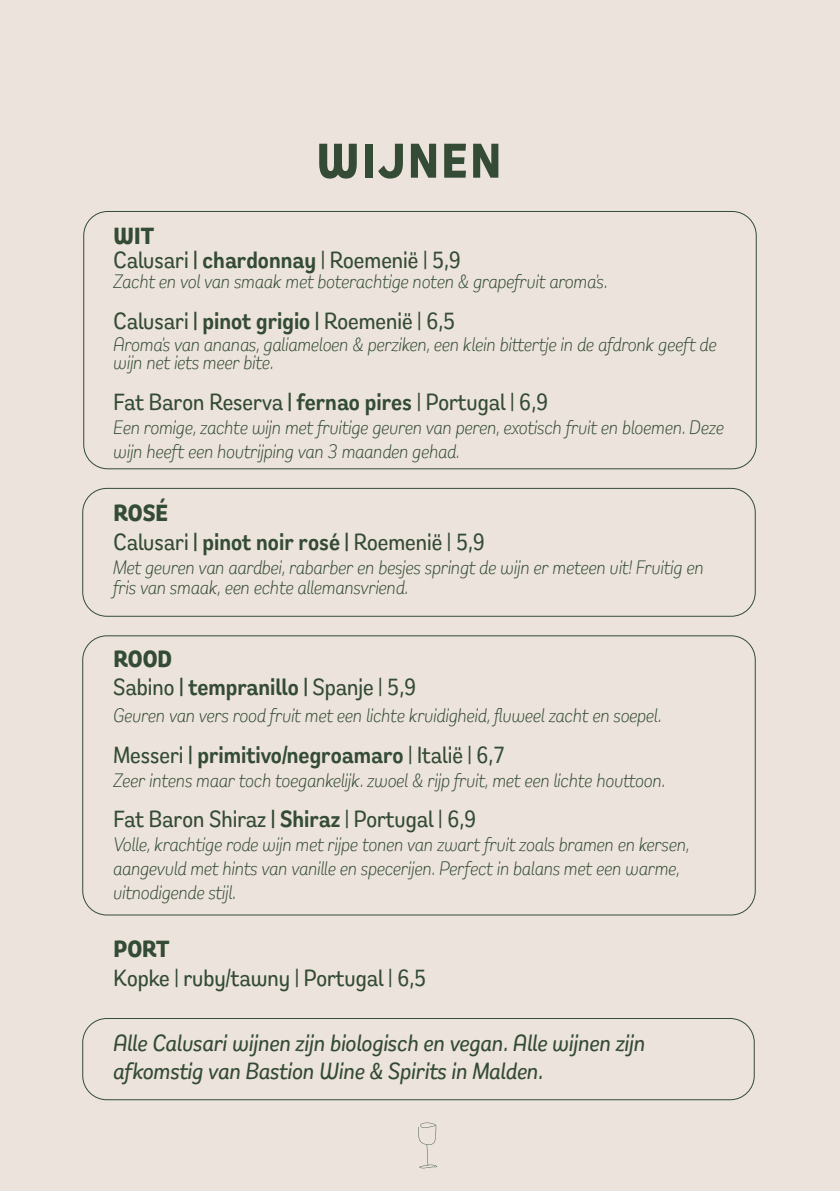
<style>
.page{position:relative;width:840px;height:1191px;background:#fff}
.page>*{position:absolute;margin:0;border:0;box-sizing:border-box;transform-origin:0 0}
.t1{font:700 50px "Remora Sans W1";letter-spacing:.05em;color:#344b36}
.t2{font:500 24px/24px "Remora Sans W1";color:#344b36}
.t3{font:italic 500 24px/28.8px "Remora Sans W1";color:#344b36}
.t4{font:600 24px "Remora Sans W1";color:#344b36}
.t5{font:700 24px "Remora Sans W1";color:#344b36}
.t6{font:italic 300 20px/24px "Remora Sans W1";color:#344b36}
.s1{font-weight:700}
.s2{font-weight:600}
.s3{font-weight:500}
</style>
<div class="page">
<div style="left:0;top:0;width:839px;height:1191px;background:#ece4dc"></div>
<svg style="left:418px;top:1122px;width:19px;height:46px"></svg>
<div style="left:82px;top:1018px;width:672px;height:82px;border:1px solid #344b36;border-radius:24px"></div>
<div style="left:82px;top:488px;width:673px;height:129px;border:1px solid #344b36;border-radius:24px"></div>
<p class="t1" style="left:316px;top:128px;width:186px">WIJNEN</p>
<p class="t2" style="left:113px;top:224px;width:348px"><span class="s1">WIT<br></span>Calusari <span class="s2">| chardonnay</span> | Roemenië | 5,9</p>
<p class="t6" style="left:113px;top:269px;width:495px">Zacht en vol van smaak met boterachtige noten &amp; grapefruit aroma's.</p>
<p class="t2" style="left:113px;top:308px;width:343px">Calusari <span class="s2">| pinot grigio |</span> Roemenië | 6,5</p>
<p class="t6" style="left:113px;top:335px;width:604px;line-height:18px">Aroma's van ananas, galiameloen &amp; perziken, een klein bittertje in de afdronk geeft de wijn net iets meer bite.</p>
<p class="t2" style="left:113px;top:389px;width:436px">Fat Baron Reserva <span class="s2">| fernao pires</span> | Portugal | 6,9</p>
<p class="t6" style="left:113px;top:415px;width:611px">Een romige, zachte wijn met fruitige geuren van peren, exotisch fruit en bloemen. Deze wijn heeft een houtrijping van 3 maanden gehad.</p>
<p class="t5" style="left:113px;top:497px;width:56px">ROSÉ</p>
<p class="t2" style="left:113px;top:529px;width:372px">Calusari <span class="s2">| pinot noir rosé |</span> Roemenië | 5,9</p>
<p class="t6" style="left:113px;top:556px;width:591px;line-height:20px">Met geuren van aardbei, rabarber en besjes springt de wijn er meteen uit! Fruitig en fris van smaak, een echte allemansvriend.</p>
<p class="t5" style="left:113px;top:643px;width:60px">ROOD</p>
<p class="t2" style="left:113px;top:674px;width:304px">Sabino <span class="s2">| tempranillo |</span> Spanje | 5,9</p>
<p class="t6" style="left:113px;top:702px;width:549px">Geuren van vers rood fruit met een lichte kruidigheid, fluweel zacht en soepel.</p>
<p class="t4" style="left:113px;top:739px;width:393px"><span class="s3">Messeri</span> | primitivo/negroamaro <span class="s3">| Italië | 6,7</span></p>
<p class="t6" style="left:113px;top:767px;width:553px">Zeer intens maar toch toegankelijk. zwoel &amp; rijp fruit, met een lichte houttoon.</p>
<p class="t2" style="left:113px;top:806px;width:364px">Fat Baron Shiraz <span class="s2">| Shiraz</span> | Portugal | 6,9</p>
<p class="t6" style="left:113px;top:832px;width:577px">Volle, krachtige rode wijn met rijpe tonen van zwart fruit zoals bramen en kersen, aangevuld met hints van vanille en specerijen. Perfect in balans met een warme, uitnodigende stijl.</p>
<p class="t5" style="left:113px;top:933px;width:58px">PORT</p>
<p class="t2" style="left:113px;top:965px;width:314px">Kopke | ruby/tawny | Portugal | 6,5</p>
<p class="t3" style="left:113px;top:1027px;width:533px">Alle Calusari wijnen zijn biologisch en vegan. Alle wijnen zijn afkomstig van Bastion Wine &amp; Spirits in Malden.</p>
</div>
